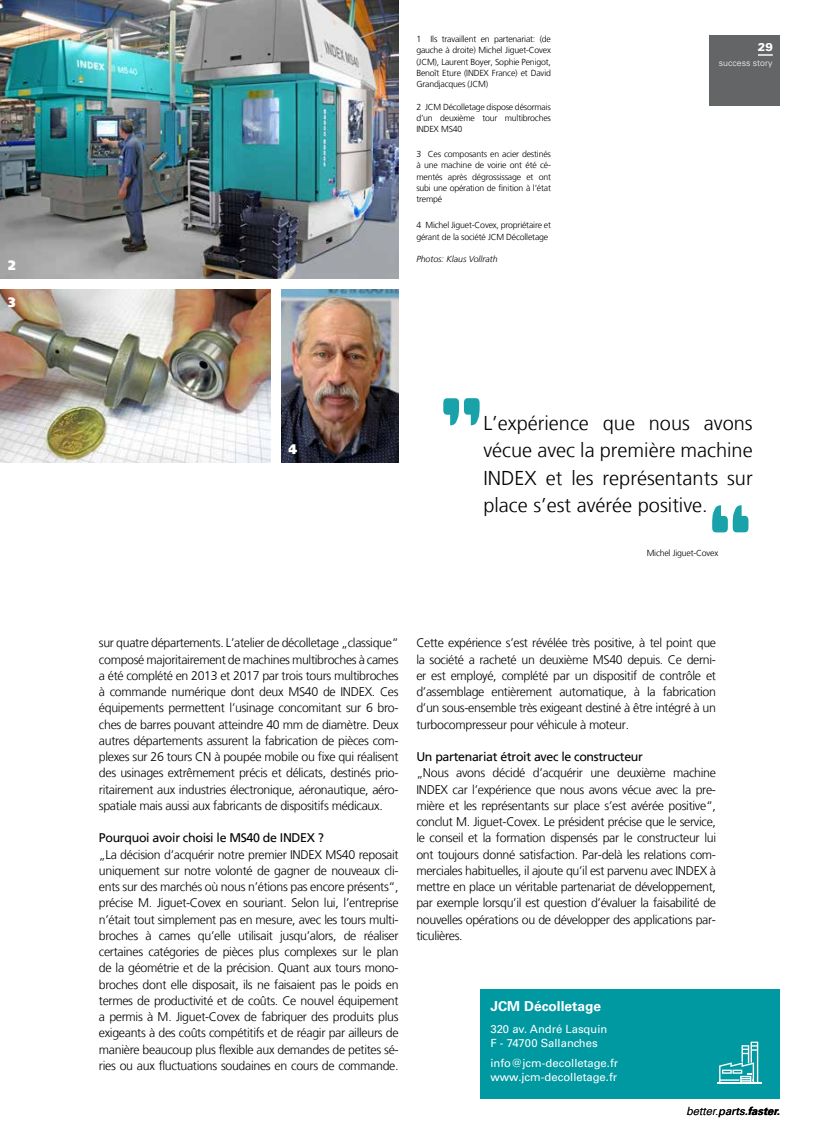
<style>
.page{position:relative;width:815px;height:1134px;background:#fff}
.page>*{position:absolute;margin:0;border:0;box-sizing:border-box;transform-origin:0 0}
.t1{font:93.75px "Han Solo";color:#0098a1}
.t2{font:300 20px/27.5px "Frutiger LT";color:#000;text-align:justify}
.t3{font:700 13.75px "Univers LT Std";color:#fff}
.t4{font:900 13.75px "Frutiger LT";color:#fff;scale:.91 1}
.t5{font:300 12.5px/16.2px "Frutiger LT";letter-spacing:-.025em;color:#000;text-align:justify}
.t6{font:12.5px "Frutiger LT";letter-spacing:-.025em;color:#000}
.t7{font:11.25px/13.8px "Univers LT Std";color:#fff}
.t8{font:italic 300 11.25px "Univers";color:#000}
.t9{font:900 11.25px "Univers LT Std";color:#fff}
.t10{font:300 8.75px/11.2px "Frutiger LT";letter-spacing:-.02em;color:#000;text-align:justify}
.t11{font:italic 300 8.75px "Frutiger LT";color:#000}
.t12{font:300 8.75px "Univers LT Std";color:#fff}
.s1{font-weight:400}
.s2{font-weight:700}
</style>
<div class="page">
<img style="left:0;top:0;width:399px;height:279px">
<img style="left:0;top:290px;width:270px;height:173px">
<img style="left:282px;top:290px;width:117px;height:173px">
<div style="left:480px;top:989px;width:300px;height:109px;background:#0098a1"></div>
<hr style="left:717px;top:1083px;width:45px;height:1px;background:#fff">
<svg style="left:719px;top:1042px;width:39px;height:40px"></svg>
<div style="left:709px;top:35px;width:71px;height:71px;background:#646567"></div>
<svg style="left:758px;top:54px;width:15px;height:2px"></svg>
<p class="t4" style="left:8px;top:257px;width:10px">2</p>
<p class="t4" style="left:8px;top:294px;width:10px">3</p>
<p class="t10" style="left:416px;top:33px;width:136px">1 Ils travaillent en partenariat: (de gauche à droite) Michel Jiguet-Covex (JCM), Laurent Boyer, Sophie Penigot, Benoît Eture (INDEX France) et David Grandjacques (JCM)</p>
<p class="t10" style="left:416px;top:101px;width:136px">2 JCM Décolletage dispose désormais d’un deuxième tour multibroches INDEX MS40</p>
<p class="t10" style="left:416px;top:148px;width:136px">3 Ces composants en acier destinés à une machine de voirie ont été cé&shy;mentés après dégrossissage et ont subi une opération de finition à l’état trempé</p>
<p class="t10" style="left:416px;top:220px;width:136px">4 Michel Jiguet-Covex, propriétaire et gérant de la société JCM Décolletage</p>
<p class="t11" style="left:416px;top:254px;width:83px">Photos: Klaus Vollrath</p>
<p class="t9" style="left:758px;top:39px;width:17px">29</p>
<p class="t12" style="left:719px;top:58px;width:55px">success story</p>
<p class="t4" style="left:288px;top:441px;width:11px">4</p>
<h1 class="t1" style="left:443px;top:332px;width:41px">„</h1>
<h2 class="t2" style="left:483px;top:409px;width:271px">L’expérience que nous avons vécue avec la première machine INDEX et les représentants sur place s’est avérée positive.</h2>
<h1 class="t1" style="left:749px;top:598px;width:41px;rotate:-180deg">„</h1>
<p class="t10" style="left:647px;top:547px;width:73px">Michel Jiguet-Covex</p>
<p class="t5" style="left:99px;top:635px;width:301px">sur quatre départements. L’atelier de décolletage „classique“ composé majoritairement de machines multibroches à cames a été complété en 2013 et 2017 par trois tours multibroches à commande numérique dont deux MS40 de INDEX. Ces équipements permettent l’usinage concomitant sur 6 bro&shy;ches de barres pouvant atteindre 40 mm de diamètre. Deux autres départements assurent la fabrication de pièces com&shy;plexes sur 26 tours CN à poupée mobile ou fixe qui réalisent des usinages extrêmement précis et délicats, destinés prio&shy;ritairement aux industries électronique, aéronautique, aéro&shy;spatiale mais aussi aux fabricants de dispositifs médicaux.</p>
<p class="t6" style="left:99px;top:830px;width:227px">Pourquoi avoir choisi le MS40 de INDEX ?</p>
<p class="t5" style="left:99px;top:846px;width:301px">„La décision d’acquérir notre premier INDEX MS40 reposait uniquement sur notre volonté de gagner de nouveaux cli&shy;ents sur des marchés où nous n’étions pas encore présents“, précise M. Jiguet-Covex en souriant. Selon lui, l’entreprise n’était tout simplement pas en mesure, avec les tours multi&shy;broches à cames qu’elle utilisait jusqu’alors, de réaliser certaines catégories de pièces plus complexes sur le plan de la géométrie et de la précision. Quant aux tours mono&shy;broches dont elle disposait, ils ne faisaient pas le poids en termes de productivité et de coûts. Ce nouvel équipement a permis à M. Jiguet-Covex de fabriquer des produits plus exigeants à des coûts compétitifs et de réagir par ailleurs de manière beaucoup plus flexible aux demandes de petites sé&shy;ries ou aux fluctuations soudaines en cours de commande.</p>
<p class="t5" style="left:416px;top:635px;width:301px">Cette expérience s’est révélée très positive, à tel point que la société a racheté un deuxième MS40 depuis. Ce derni&shy;er est employé, complété par un dispositif de contrôle et d’assemblage entièrement automatique, à la fabrication d’un sous-ensemble très exigeant destiné à être intégré à un turbocompresseur pour véhicule à moteur.</p>
<p class="t6" style="left:416px;top:749px;width:228px">Un partenariat étroit avec le constructeur</p>
<p class="t5" style="left:416px;top:765px;width:301px">„Nous avons décidé d’acquérir une deuxième machine INDEX car l’expérience que nous avons vécue avec la pre&shy;mière et les représentants sur place s’est avérée positive“, conclut M. Jiguet-Covex. Le président précise que le service, le conseil et la formation dispensés par le constructeur lui ont toujours donné satisfaction. Par-delà les relations com&shy;merciales habituelles, il ajoute qu’il est parvenu avec INDEX à mettre en place un véritable partenariat de développement, par exemple lorsqu’il est question d’évaluer la faisabilité de nouvelles opérations ou de développer des applications par&shy;ticulières.</p>
<p class="t3" style="left:490px;top:998px;width:112px">JCM Décolletage</p>
<p class="t7" style="left:490px;top:1022px;width:118px">320 av. André Lasquin<br>F - 74700 Sallanches</p>
<p class="t7" style="left:490px;top:1056px;width:129px">info@jcm-decolletage.fr www.jcm-decolletage.fr</p>
<p class="t8" style="left:686px;top:1104px;width:95px">better.<span class="s1">parts.</span><span class="s2">faster.</span></p>
</div>
